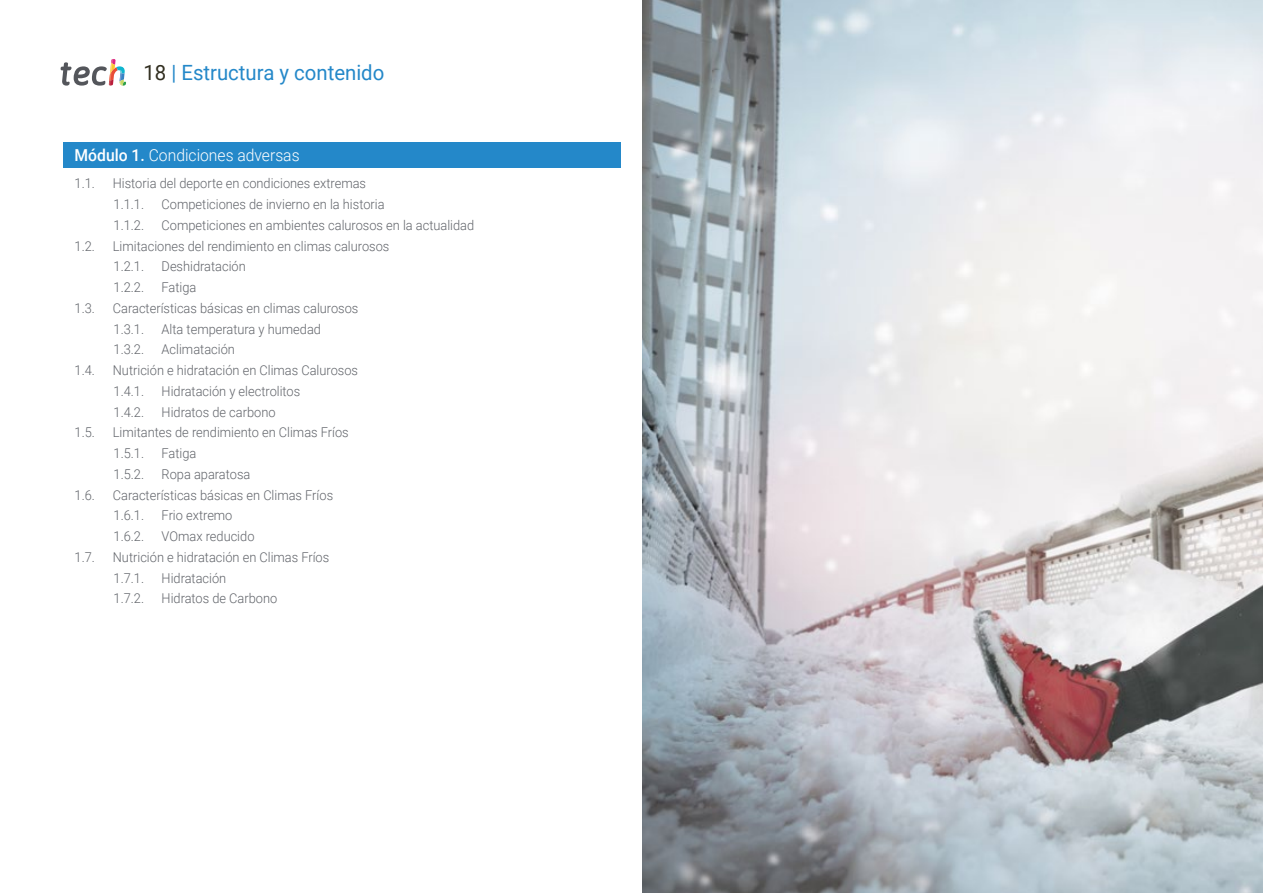
<style>
.page{position:relative;width:1263px;height:893px;background:#fff}
.page>*{position:absolute;margin:0;border:0;box-sizing:border-box;transform-origin:0 0}
.t1{font:21px "Roboto";color:#2488c9}
.t2{font:300 16.5px "Roboto";color:#fff;scale:.95 1}
.t3{font:300 13.5px/20.7px "Roboto";color:#61646a;scale:.95 1}
.s1{color:#312e20}
.s2{font-weight:500}
</style>
<div class="page">
<div style="left:64px;top:142px;width:557px;height:25px;background:#2488c9"></div>
<img style="left:642px;top:0;width:621px;height:893px">
<svg style="left:61px;top:59px;width:65px;height:27px"></svg>
<h1 class="t1" style="left:144px;top:57px;width:242px"><span class="s1">18</span> | Estructura y contenido</h1>
<p class="t2" style="left:75px;top:144px;width:238px"><span class="s2">Módulo 1.</span> Condiciones adversas</p>
<p class="t3" style="left:75px;top:173px;width:23px">1.1.</p>
<p class="t3" style="left:113px;top:173px;width:268px">Historia del deporte en condiciones extremas<br>1.1.1.</p>
<p class="t3" style="left:162px;top:193px;width:236px">Competiciones de invierno en la historia</p>
<p class="t3" style="left:114px;top:214px;width:34px">1.1.2.</p>
<p class="t3" style="left:162px;top:214px;width:331px">Competiciones en ambientes calurosos en la actualidad</p>
<p class="t3" style="left:75px;top:235px;width:23px">1.2.</p>
<p class="t3" style="left:113px;top:235px;width:293px">Limitaciones del rendimiento en climas calurosos<br>1.2.1.</p>
<p class="t3" style="left:162px;top:256px;width:90px">Deshidratación</p>
<p class="t3" style="left:114px;top:276px;width:34px">1.2.2.</p>
<p class="t3" style="left:162px;top:276px;width:38px">Fatiga</p>
<p class="t3" style="left:75px;top:297px;width:23px">1.3.</p>
<p class="t3" style="left:113px;top:297px;width:260px">Características básicas en climas calurosos<br>1.3.1.</p>
<p class="t3" style="left:162px;top:318px;width:169px">Alta temperatura y humedad</p>
<p class="t3" style="left:114px;top:339px;width:34px">1.3.2.</p>
<p class="t3" style="left:162px;top:339px;width:79px">Aclimatación</p>
<p class="t3" style="left:75px;top:359px;width:23px">1.4.</p>
<p class="t3" style="left:113px;top:359px;width:260px">Nutrición e hidratación en Climas Calurosos<br>1.4.1.</p>
<p class="t3" style="left:162px;top:380px;width:147px">Hidratación y electrolitos</p>
<p class="t3" style="left:114px;top:401px;width:34px">1.4.2.</p>
<p class="t3" style="left:162px;top:401px;width:121px">Hidratos de carbono</p>
<p class="t3" style="left:75px;top:422px;width:23px">1.5.</p>
<p class="t3" style="left:113px;top:422px;width:250px">Limitantes de rendimiento en Climas Fríos<br>1.5.1.</p>
<p class="t3" style="left:162px;top:442px;width:38px">Fatiga</p>
<p class="t3" style="left:114px;top:463px;width:34px">1.5.2.</p>
<p class="t3" style="left:162px;top:463px;width:95px">Ropa aparatosa</p>
<p class="t3" style="left:75px;top:484px;width:23px">1.6.</p>
<p class="t3" style="left:113px;top:484px;width:233px">Características básicas en Climas Fríos<br>1.6.1.</p>
<p class="t3" style="left:162px;top:505px;width:76px">Frio extremo</p>
<p class="t3" style="left:114px;top:525px;width:34px">1.6.2.</p>
<p class="t3" style="left:162px;top:525px;width:99px">VOmax reducido</p>
<p class="t3" style="left:75px;top:546px;width:23px">1.7.</p>
<p class="t3" style="left:113px;top:546px;width:229px">Nutrición e hidratación en Climas Fríos<br>1.7.1.</p>
<p class="t3" style="left:162px;top:567px;width:70px">Hidratación</p>
<p class="t3" style="left:114px;top:588px;width:34px">1.7.2.</p>
<p class="t3" style="left:162px;top:588px;width:123px">Hidratos de Carbono</p>
</div>
